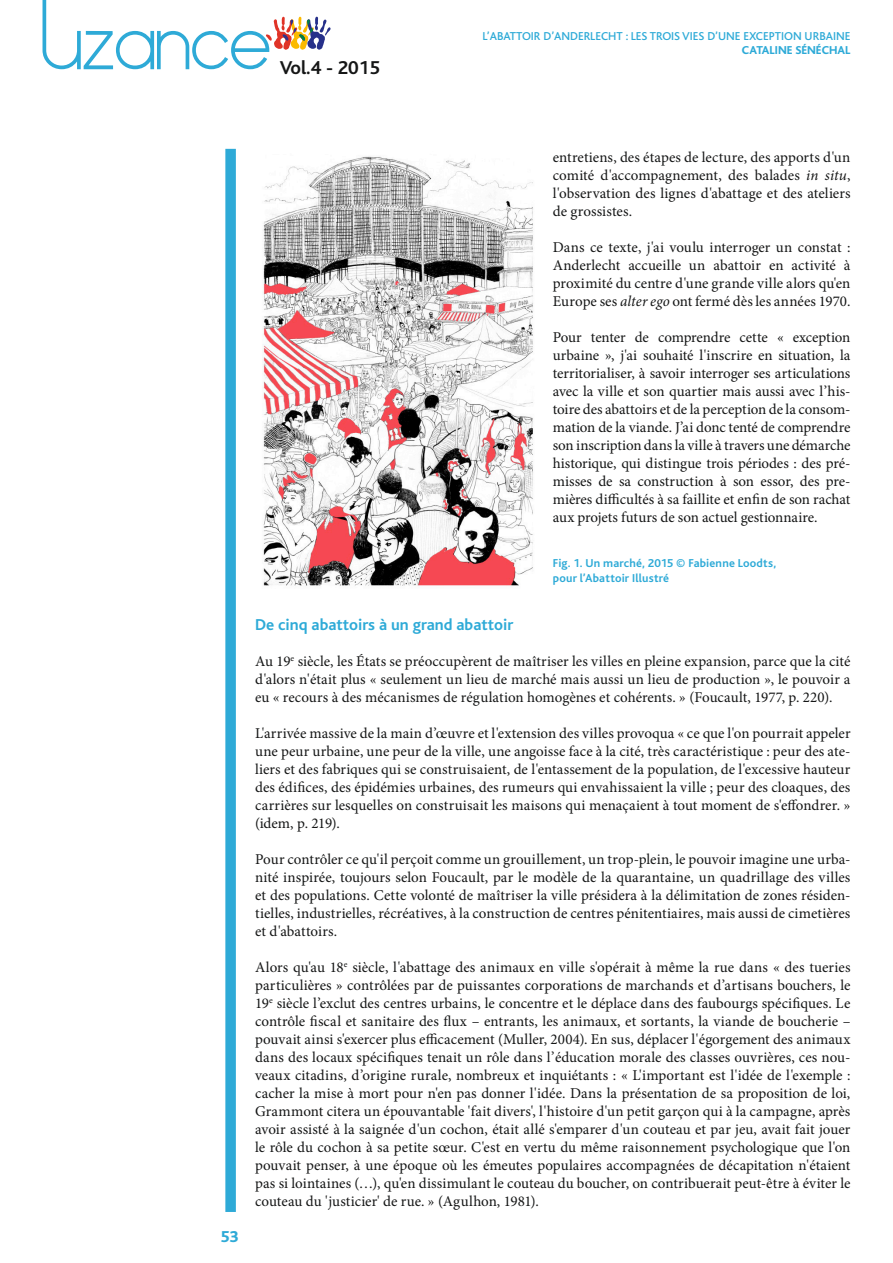
<style>
.page{position:relative;width:893px;height:1263px;background:#fff}
.page>*{position:absolute;margin:0;border:0;box-sizing:border-box;transform-origin:0 0}
.t1{font:700 19.5px "Bliss";color:#151616}
.t2{font:700 16.5px "Bliss";color:#2eaad7}
.t3{font:800 16.5px "Bliss";color:#2eaad7}
.t4{font:15px/18px "Minion Pro";color:#151616;text-align:justify}
.t5{font:700 12px/15px "Bliss";letter-spacing:.015em;color:#2eaad7}
.t6{font:500 12px "Bliss";color:#2eaad7}
.t7{font:800 12px "Bliss";color:#2eaad7}
.s1{font-style:italic}
</style>
<div class="page">
<div style="left:225px;top:149px;width:11px;height:1063px;background:#2eaad7"></div>
<svg style="left:43px;top:0;width:288px;height:69px"></svg>
<img style="left:262px;top:156px;width:271px;height:430px">
<h1 class="t1" style="left:280px;top:58px;width:102px">Vol.4 - 2015</h1>
<p class="t6" style="left:482px;top:30px;width:369px">L’ABATTOIR D’ANDERLECHT : LES TROIS VIES D’UNE EXCEPTION URBAINE</p>
<p class="t7" style="left:742px;top:44px;width:110px">CATALINE SÉNÉCHAL</p>
<p class="t3" style="left:221px;top:1228px;width:20px">53</p>
<p class="t4" style="left:553px;top:148px;width:299px">entretiens, des étapes de lecture, des apports d'un comité d'accompagnement, des balades <span class="s1">in situ</span>, l'observation des lignes d'abattage et des ateliers de grossistes.</p>
<p class="t4" style="left:553px;top:238px;width:299px">Dans ce texte, j'ai voulu interroger un constat :<br>Anderlecht accueille un abattoir en activité à proximité du centre d'une grande ville alors qu'en Europe ses <span class="s1">alter ego</span> ont fermé dès les années 1970.</p>
<p class="t4" style="left:553px;top:328px;width:299px">Pour tenter de comprendre cette « exception urbaine », j'ai souhaité l'inscrire en situation, la territorialiser, à savoir interroger ses articulations avec la ville et son quartier mais aussi avec l’his&shy;toire des abattoirs et de la perception de la consom&shy;mation de la viande. J’ai donc tenté de comprendre son inscription dans la ville à travers une démarche historique, qui distingue trois périodes : des pré&shy;misses de sa construction à son essor, des pre&shy;mières difficultés à sa faillite et enfin de son rachat aux projets futurs de son actuel gestionnaire.</p>
<p class="t5" style="left:553px;top:555px;width:225px">Fig. 1. Un marché, 2015 © Fabienne Loodts, pour l’Abattoir Illustré</p>
<p class="t2" style="left:255px;top:616px;width:260px">De cinq abattoirs à un grand abattoir</p>
<p class="t4" style="left:255px;top:652px;width:597px">Au 19<sup>e</sup> siècle, les États se préoccupèrent de maîtriser les villes en pleine expansion, parce que la cité d'alors n'était plus « seulement un lieu de marché mais aussi un lieu de production », le pouvoir a eu « recours à des mécanismes de régulation homogènes et cohérents. » (Foucault, 1977, p. 220).</p>
<p class="t4" style="left:255px;top:724px;width:597px">L'arrivée massive de la main d’œuvre et l'extension des villes provoqua « ce que l'on pourrait appeler une peur urbaine, une peur de la ville, une angoisse face à la cité, très caractéristique : peur des ate&shy;liers et des fabriques qui se construisaient, de l'entassement de la population, de l'excessive hauteur des édifices, des épidémies urbaines, des rumeurs qui envahissaient la ville ; peur des cloaques, des carrières sur lesquelles on construisait les maisons qui menaçaient à tout moment de s'effondrer. » (idem, p. 219).</p>
<p class="t4" style="left:255px;top:850px;width:597px">Pour contrôler ce qu'il perçoit comme un grouillement, un trop-plein, le pouvoir imagine une urba&shy;nité inspirée, toujours selon Foucault, par le modèle de la quarantaine, un quadrillage des villes et des populations. Cette volonté de maîtriser la ville présidera à la délimitation de zones résiden&shy;tielles, industrielles, récréatives, à la construction de centres pénitentiaires, mais aussi de cimetières et d'abattoirs.</p>
<p class="t4" style="left:255px;top:958px;width:597px">Alors qu'au 18<sup>e</sup> siècle, l'abattage des animaux en ville s'opérait à même la rue dans « des tueries particulières » contrôlées par de puissantes corporations de marchands et d’artisans bouchers, le 19<sup>e</sup> siècle l’exclut des centres urbains, le concentre et le déplace dans des faubourgs spécifiques. Le contrôle fiscal et sanitaire des flux – entrants, les animaux, et sortants, la viande de boucherie – pouvait ainsi s'exercer plus efficacement (Muller, 2004). En sus, déplacer l'égorgement des animaux dans des locaux spécifiques tenait un rôle dans l’éducation morale des classes ouvrières, ces nou&shy;veaux citadins, d’origine rurale, nombreux et inquiétants : « L'important est l'idée de l'exemple : cacher la mise à mort pour n'en pas donner l'idée. Dans la présentation de sa proposition de loi, Grammont citera un épouvantable 'fait divers', l'histoire d'un petit garçon qui à la campagne, après avoir assisté à la saignée d'un cochon, était allé s'emparer d'un couteau et par jeu, avait fait jouer le rôle du cochon à sa petite sœur. C'est en vertu du même raisonnement psychologique que l'on pouvait penser, à une époque où les émeutes populaires accompagnées de décapitation n'étaient pas si lointaines (…), qu'en dissimulant le couteau du boucher, on contribuerait peut-être à éviter le couteau du 'justicier' de rue. » (Agulhon, 1981).</p>
</div>
